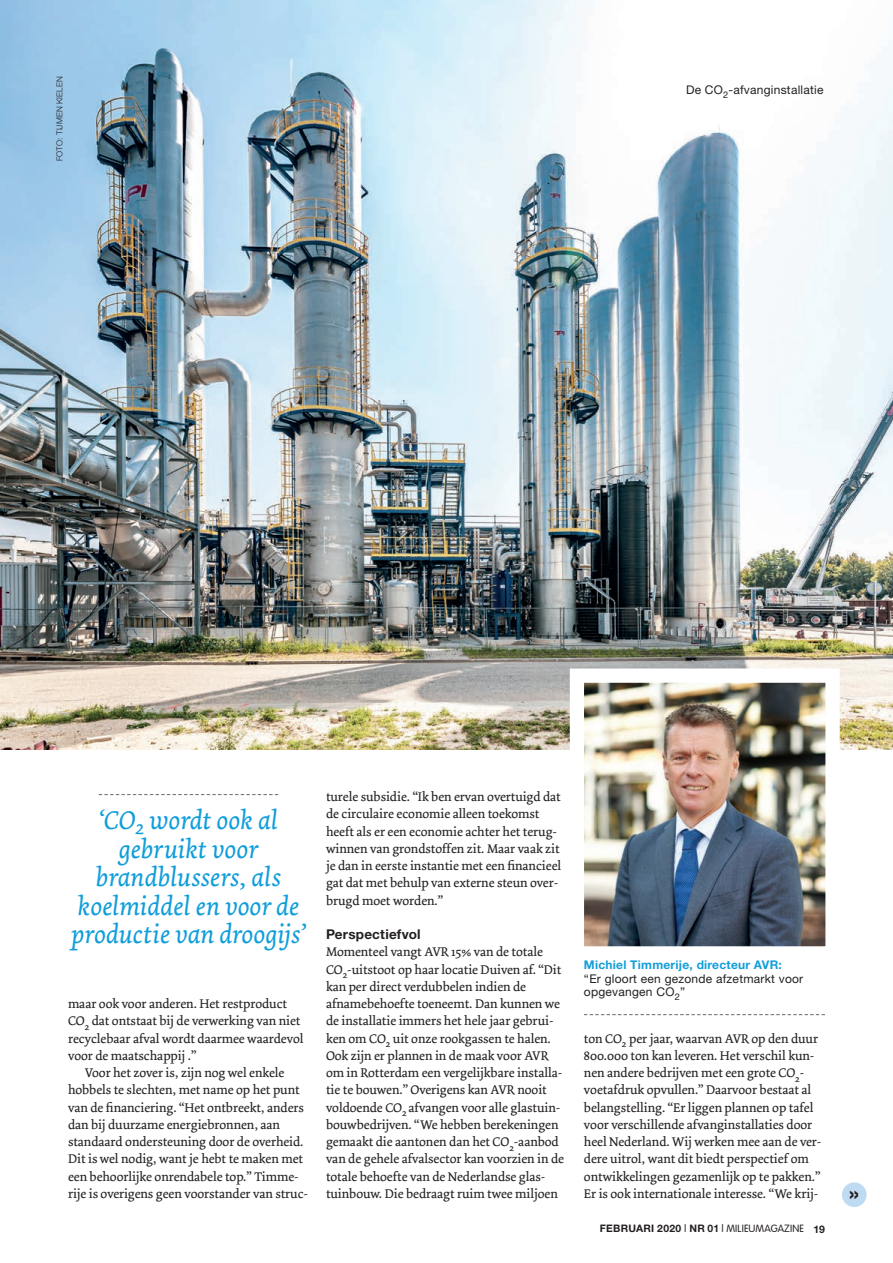
<style>
.page{position:relative;width:893px;height:1263px;background:#fff}
.page>*{position:absolute;margin:0;border:0;box-sizing:border-box;transform-origin:0 0}
.t1{font:italic 27px/28.5px "Dolly";color:#119eda;text-align:center}
.t2{font:700 22.5px "Helvetica Neue LT Std";color:#231f20}
.t3{font:700 13.5px "Helvetica Neue LT Std";letter-spacing:.015em;color:#231f20}
.t4{font:13.2px/17.2px "Dolly";letter-spacing:-.005em;color:#231f20}
.t5{font:12px/13.5px "Helvetica Neue LT Std";letter-spacing:.02em;color:#231f20}
.t6{font:700 12px "Helvetica Neue LT Std";letter-spacing:.02em;color:#119eda}
.t7{font:700 10.35px "Helvetica Neue LT Std";letter-spacing:.025em;color:#231f20}
.t8{font:300 8.25px "Helvetica Neue LT Std";letter-spacing:.01em;color:#231f20}
.s1{font-family:"VAG Rounded";font-weight:300}
.s2{font-size:10.5px}
</style>
<div class="page">
<img style="left:0;top:0;width:893px;height:749px">
<svg style="left:99px;top:794px;width:179px;height:1px"></svg>
<img style="left:563px;top:661px;width:284px;height:286px">
<svg style="left:584px;top:1014px;width:241px;height:1px"></svg>
<div style="left:842px;top:1182px;width:25px;height:25px;background:#bfdbf2;border-radius:50%"></div>
<p class="t8" style="left:54px;top:161px;width:86px;rotate:-90deg">FOTO: TIJMEN KIELEN</p>
<p class="t5" style="left:686px;top:83px;width:139px">De CO<sub>2</sub>-afvanginstallatie</p>
<h1 class="t1" style="left:71px;top:806px;width:236px">‘CO<sub>2</sub> wordt ook al gebruikt voor brandblussers, als koelmiddel en voor de productie van droogijs’</h1>
<p class="t4" style="left:68px;top:995px;width:237px">maar ook voor anderen. Het restproduct CO<sub>2</sub> dat ontstaat bij de verwerking van niet recyclebaar afval wordt daarmee waardevol voor de maatschappij .”</p>
<p class="t4" style="left:68px;top:1064px;width:241px;text-indent:17px">Voor het zover is, zijn nog wel enkele hobbels te slechten, met name op het punt van de financiering. “Het ontbreekt, anders dan bij duurzame energiebronnen, aan standaard ondersteuning door de overheid.<br>Dit is wel nodig, want je hebt te maken met een behoorlijke onrendabele top.” Timme&shy;rije is overigens geen voorstander van struc-</p>
<p class="t4" style="left:326px;top:788px;width:237px">turele subsidie. “Ik ben ervan overtuigd dat de circulaire economie alleen toekomst heeft als er een economie achter het terug&shy;winnen van grondstoffen zit. Maar vaak zit je dan in eerste instantie met een financieel gat dat met behulp van externe steun over&shy;brugd moet worden.”</p>
<p class="t3" style="left:326px;top:926px;width:96px">Perspectiefvol</p>
<p class="t4" style="left:326px;top:944px;width:240px">Momenteel vangt AVR 15% van de totale CO<sub>2</sub>-uitstoot op haar locatie Duiven af. “Dit kan per direct verdubbelen indien de afnamebehoefte toeneemt. Dan kunnen we de installatie immers het hele jaar gebrui&shy;ken om CO<sub>2</sub> uit onze rookgassen te halen.<br>Ook zijn er plannen in de maak voor AVR om in Rotterdam een vergelijkbare installa&shy;tie te bouwen.” Overigens kan AVR nooit voldoende CO<sub>2</sub> afvangen voor alle glastuin&shy;bouwbedrijven. “We hebben berekeningen gemaakt die aantonen dan het CO<sub>2</sub>-aanbod van de gehele afvalsector kan voorzien in de totale behoefte van de Nederlandse glas&shy;tuinbouw. Die bedraagt ruim twee miljoen</p>
<p class="t6" style="left:584px;top:957px;width:199px">Michiel Timmerije, directeur AVR:</p>
<p class="t5" style="left:584px;top:971px;width:221px">“Er gloort een gezonde afzetmarkt voor opgevangen CO<sub>2</sub>”</p>
<p class="t4" style="left:584px;top:1030px;width:239px">ton CO<sub>2</sub> per jaar, waarvan AVR op den duur 800.000 ton kan leveren. Het verschil kun&shy;nen andere bedrijven met een grote CO<sub>2</sub>- voetafdruk opvullen.” Daarvoor bestaat al belangstelling. “Er liggen plannen op tafel voor verschillende afvanginstallaties door heel Nederland. Wij werken mee aan de ver&shy;dere uitrol, want dit biedt perspectief om ontwikkelingen gezamenlijk op te pakken.” Er is ook internationale interesse. “We krij-</p>
<p class="t7" style="left:600px;top:1222px;width:226px">FEBRUARI 2020 <span class="s1">|</span> NR 01 <span class="s1">| MILIEUMAGAZINE</span> <span class="s2">19</span></p>
<h2 class="t2" style="left:849px;top:1179px;width:11px">»</h2>
</div>
